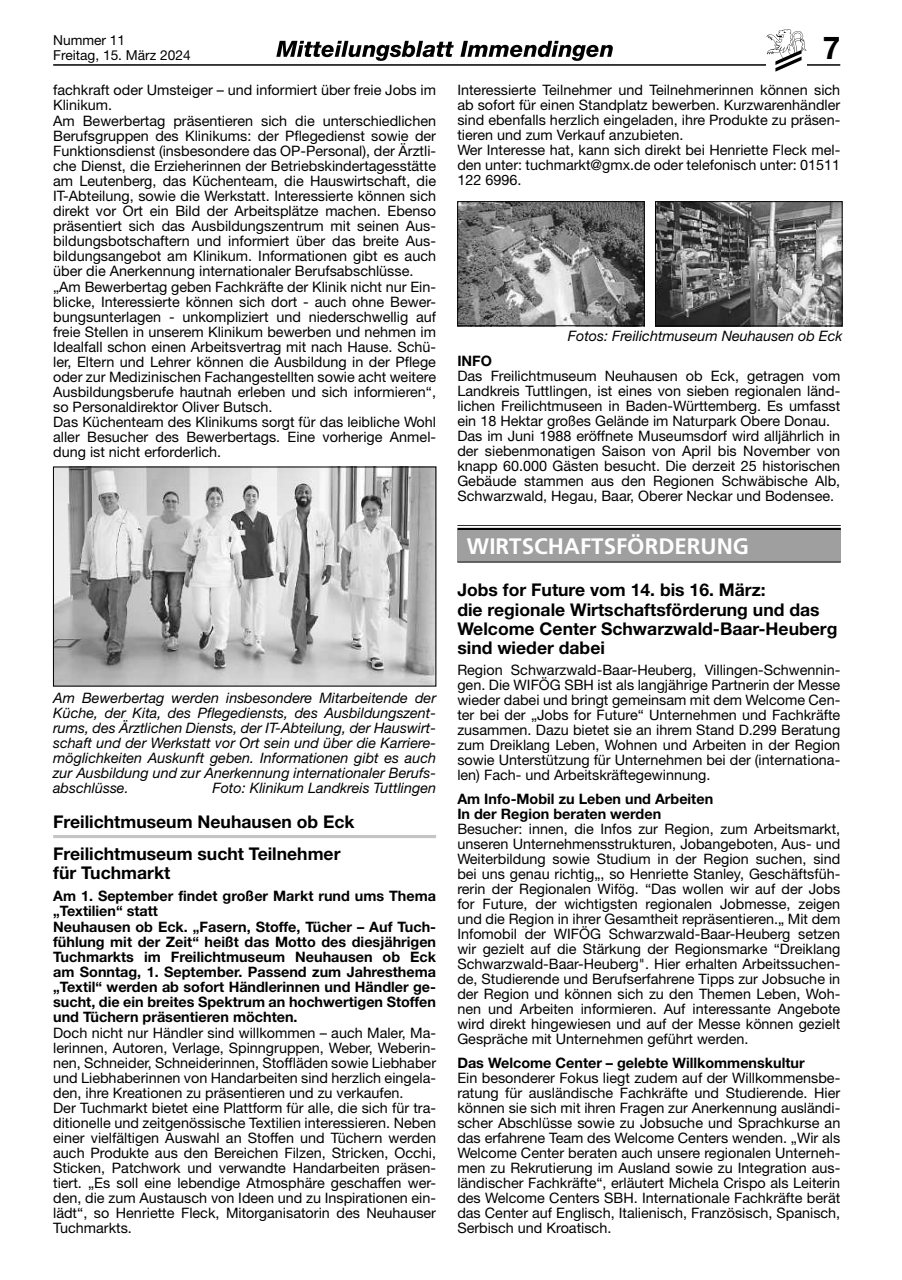
<style>
.page{position:relative;width:902px;height:1280px;background:#fff}
.page>*{position:absolute;margin:0;border:0;box-sizing:border-box;transform-origin:0 0}
.t1{font:700 31.5px "Helvetica Neue LT Pro";color:#000}
.t2{font:700 22.35px "Frutiger";color:#fff}
.t3{font:700 17.55px/19.2px "Helvetica Neue LT Pro";color:#000}
.t4{font:14.4px/15px "Helvetica Neue LT Pro";color:#000}
.t5{font:700 14.4px/15px "Helvetica Neue LT Pro";color:#000}
.t6{font:italic 14.4px/15px "Helvetica Neue LT Pro";color:#000;text-align:justify}
.t7{font:13.65px/15px "Helvetica Neue LT Pro";color:#000}
</style>
<div class="page">
<hr style="left:53px;top:64px;width:787px;height:2px;background:#000">
<svg style="left:766px;top:29px;width:40px;height:43px"></svg>
<svg style="left:276px;top:41px;width:177px;height:20px"></svg>
<svg style="left:460px;top:41px;width:152px;height:20px"></svg>
<hr style="left:53px;top:835px;width:383px;height:3px;background:#c4c5c5">
<img style="left:55px;top:469px;width:379px;height:215px">
<img style="left:459px;top:203px;width:183px;height:121px">
<div style="left:457px;top:201px;width:187px;height:125px;border:1px solid #000"></div>
<img style="left:657px;top:203px;width:183px;height:121px">
<div style="left:655px;top:201px;width:187px;height:125px;border:1px solid #000"></div>
<hr style="left:457px;top:525px;width:383px;height:1px;background:#000">
<hr style="left:457px;top:528px;width:383px;height:2px;background:#000">
<div style="left:457px;top:530px;width:383px;height:32px;background:#9f9f9f"></div>
<hr style="left:457px;top:562px;width:383px;height:1px;background:#000">
<p class="t7" style="left:53px;top:32px;width:139px">Nummer 11<br>Freitag, 15. März 2024</p>
<h1 class="t1" style="left:822px;top:28px;width:19px">7</h1>
<p class="t4" style="left:53px;top:82px;width:384px">fachkraft oder Umsteiger – und informiert über freie Jobs im Klinikum.<br>Am Bewerbertag präsentieren sich die unterschiedlichen Berufsgruppen des Klinikums: der Pflegedienst sowie der Funktionsdienst (insbesondere das OP-Personal), der Ärztli&shy;che Dienst, die Erzieherinnen der Betriebskindertagesstätte am Leutenberg, das Küchenteam, die Hauswirtschaft, die IT-Abteilung, sowie die Werkstatt. Interessierte können sich direkt vor Ort ein Bild der Arbeitsplätze machen. Ebenso präsentiert sich das Ausbildungszentrum mit seinen Aus&shy;bildungsbotschaftern und informiert über das breite Aus&shy;bildungsangebot am Klinikum. Informationen gibt es auch über die Anerkennung internationaler Berufsabschlüsse. „Am Bewerbertag geben Fachkräfte der Klinik nicht nur Ein&shy;blicke, Interessierte können sich dort - auch ohne Bewer&shy;bungsunterlagen - unkompliziert und niederschwellig auf freie Stellen in unserem Klinikum bewerben und nehmen im Idealfall schon einen Arbeitsvertrag mit nach Hause. Schü&shy;ler, Eltern und Lehrer können die Ausbildung in der Pflege oder zur Medizinischen Fachangestellten sowie acht weitere Ausbildungsberufe hautnah erleben und sich informieren“, so Personaldirektor Oliver Butsch.<br>Das Küchenteam des Klinikums sorgt für das leibliche Wohl aller Besucher des Bewerbertags. Eine vorherige Anmel&shy;dung ist nicht erforderlich.</p>
<p class="t4" style="left:457px;top:82px;width:384px">Interessierte Teilnehmer und Teilnehmerinnen können sich ab sofort für einen Standplatz bewerben. Kurzwarenhändler sind ebenfalls herzlich eingeladen, ihre Produkte zu präsen&shy;tieren und zum Verkauf anzubieten.<br>Wer Interesse hat, kann sich direkt bei Henriette Fleck mel&shy;den unter: tuchmarkt@gmx.de oder telefonisch unter: 01511<br>122 6996.</p>
<p class="t6" style="left:567px;top:328px;width:276px">Fotos: Freilichtmuseum Neuhausen ob Eck</p>
<p class="t5" style="left:457px;top:353px;width:36px">INFO</p>
<p class="t4" style="left:457px;top:368px;width:384px">Das Freilichtmuseum Neuhausen ob Eck, getragen vom Landkreis Tuttlingen, ist eines von sieben regionalen länd&shy;lichen Freilichtmuseen in Baden-Württemberg. Es umfasst ein 18 Hektar großes Gelände im Naturpark Obere Donau.<br>Das im Juni 1988 eröffnete Museumsdorf wird alljährlich in der siebenmonatigen Saison von April bis November von knapp 60.000 Gästen besucht. Die derzeit 25 historischen Gebäude stammen aus den Regionen Schwäbische Alb, Schwarzwald, Hegau, Baar, Oberer Neckar und Bodensee.</p>
<h2 class="t2" style="left:467px;top:533px;width:283px">WIRTSCHAFTSFÖRDERUNG</h2>
<p class="t3" style="left:457px;top:580px;width:381px">Jobs for Future vom 14. bis 16. März:<br>die regionale Wirtschaftsförderung und das Welcome Center Schwarzwald-Baar-Heuberg sind wieder dabei</p>
<p class="t4" style="left:457px;top:662px;width:384px;text-align:justify">Region Schwarzwald-Baar-Heuberg, Villingen-Schwennin&shy;gen. Die WIFÖG SBH ist als langjährige Partnerin der Messe wieder dabei und bringt gemeinsam mit dem Welcome Cen&shy;ter bei der „Jobs for Future“ Unternehmen und Fachkräfte zusammen. Dazu bietet sie an ihrem Stand D.299 Beratung zum Dreiklang Leben, Wohnen und Arbeiten in der Region sowie Unterstützung für Unternehmen bei der (internationa&shy;len) Fach- und Arbeitskräftegewinnung.</p>
<p class="t5" style="left:457px;top:791px;width:257px">Am Info-Mobil zu Leben und Arbeiten<br>In der Region beraten werden</p>
<p class="t4" style="left:457px;top:821px;width:384px;text-align:justify">Besucher: innen, die Infos zur Region, zum Arbeitsmarkt, unseren Unternehmensstrukturen, Jobangeboten, Aus- und Weiterbildung sowie Studium in der Region suchen, sind bei uns genau richtig„, so Henriette Stanley, Geschäftsfüh&shy;rerin der Regionalen Wifög. “Das wollen wir auf der Jobs for Future, der wichtigsten regionalen Jobmesse, zeigen und die Region in ihrer Gesamtheit repräsentieren.„ Mit dem Infomobil der WIFÖG Schwarzwald-Baar-Heuberg setzen wir gezielt auf die Stärkung der Regionsmarke “Dreiklang Schwarzwald-Baar-Heuberg". Hier erhalten Arbeitssuchen&shy;de, Studierende und Berufserfahrene Tipps zur Jobsuche in der Region und können sich zu den Themen Leben, Woh&shy;nen und Arbeiten informieren. Auf interessante Angebote wird direkt hingewiesen und auf der Messe können gezielt Gespräche mit Unternehmen geführt werden.</p>
<p class="t5" style="left:457px;top:1055px;width:349px">Das Welcome Center – gelebte Willkommenskultur</p>
<p class="t4" style="left:457px;top:1070px;width:384px;text-align:justify">Ein besonderer Fokus liegt zudem auf der Willkommensbe&shy;ratung für ausländische Fachkräfte und Studierende. Hier können sie sich mit ihren Fragen zur Anerkennung ausländi&shy;scher Abschlüsse sowie zu Jobsuche und Sprachkurse an das erfahrene Team des Welcome Centers wenden. „Wir als Welcome Center beraten auch unsere regionalen Unterneh&shy;men zu Rekrutierung im Ausland sowie zu Integration aus&shy;ländischer Fachkräfte“, erläutert Michela Crispo als Leiterin des Welcome Centers SBH. Internationale Fachkräfte berät das Center auf Englisch, Italienisch, Französisch, Spanisch, Serbisch und Kroatisch.</p>
<p class="t6" style="left:53px;top:690px;width:384px">Am Bewerbertag werden insbesondere Mitarbeitende der Küche, der Kita, des Pflegediensts, des Ausbildungszent&shy;rums, des Ärztlichen Diensts, der IT-Abteilung, der Hauswirt&shy;schaft und der Werkstatt vor Ort sein und über die Karriere&shy;möglichkeiten Auskunft geben. Informationen gibt es auch zur Ausbildung und zur Anerkennung internationaler Berufs&shy;abschlüsse.</p>
<p class="t6" style="left:212px;top:780px;width:225px">Foto: Klinikum Landkreis Tuttlingen</p>
<p class="t3" style="left:53px;top:805px;width:303px;line-height:32.5px">Freilichtmuseum Neuhausen ob Eck<br>Freilichtmuseum sucht Teilnehmer</p>
<p class="t3" style="left:53px;top:863px;width:119px">für Tuchmarkt</p>
<p class="t5" style="left:53px;top:888px;width:384px">Am 1. September findet großer Markt rund ums Thema „Textilien“ statt<br>Neuhausen ob Eck. „Fasern, Stoffe, Tücher – Auf Tuch&shy;fühlung mit der Zeit“ heißt das Motto des diesjährigen Tuchmarkts im Freilichtmuseum Neuhausen ob Eck am Sonntag, 1. September. Passend zum Jahresthema „Textil“ werden ab sofort Händlerinnen und Händler ge&shy;sucht, die ein breites Spektrum an hochwertigen Stoffen und Tüchern präsentieren möchten.</p>
<p class="t4" style="left:53px;top:1025px;width:384px">Doch nicht nur Händler sind willkommen – auch Maler, Ma&shy;lerinnen, Autoren, Verlage, Spinngruppen, Weber, Weberin&shy;nen, Schneider, Schneiderinnen, Stoffläden sowie Liebhaber und Liebhaberinnen von Handarbeiten sind herzlich eingela&shy;den, ihre Kreationen zu präsentieren und zu verkaufen.<br>Der Tuchmarkt bietet eine Plattform für alle, die sich für tra&shy;ditionelle und zeitgenössische Textilien interessieren. Neben einer vielfältigen Auswahl an Stoffen und Tüchern werden auch Produkte aus den Bereichen Filzen, Stricken, Occhi, Sticken, Patchwork und verwandte Handarbeiten präsen&shy;tiert. „Es soll eine lebendige Atmosphäre geschaffen wer&shy;den, die zum Austausch von Ideen und zu Inspirationen ein&shy;lädt“, so Henriette Fleck, Mitorganisatorin des Neuhauser Tuchmarkts.</p>
</div>
